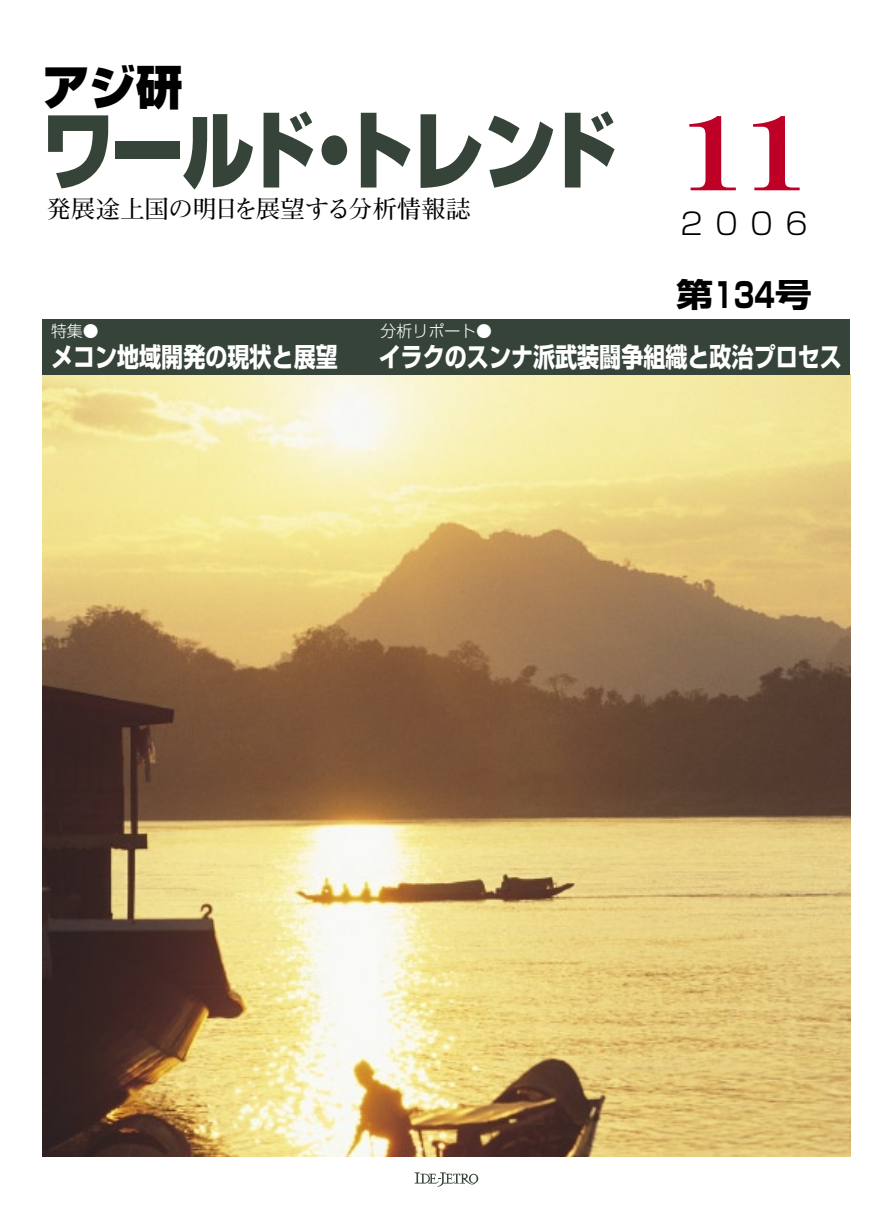
<style>
.page{position:relative;width:893px;height:1212px;background:#fff}
.page>*{position:absolute;margin:0;border:0;box-sizing:border-box;transform-origin:0 0}
.t1{font:106.35px "Midashi Min MA31";color:#be0027;scale:1.2 1}
.t2{font:900 85.05px "Shin Go";letter-spacing:-.045em;color:#354338;scale:.86 1}
.t3{font:900 46.8px "Shin Go";color:#000}
.t4{font:700 34.05px "Shin Go";color:#000;scale:.74 1}
.t5{font:300 29.7px "Shin Go";color:#000}
.t6{font:700 26.55px "Shin Go";color:#fff;scale:.83 1}
.t7{font:700 24.45px "Futo Min A101";color:#000}
.t8{font:300 15.9px "Shin Go";color:#fff}
.s1{font-size:32.7px}
</style>
<div class="page">
<img style="left:43px;top:374px;width:807px;height:783px">
<div style="left:43px;top:319px;width:807px;height:55px;background:#354338"></div>
<svg style="left:415px;top:1172px;width:63px;height:15px"></svg>
<p class="t3" style="left:43px;top:55px;width:142px">アジ研</p>
<p class="t2" style="left:42px;top:92px;width:671px">ワールド･トレンド</p>
<p class="t7" style="left:47px;top:193px;width:425px">発展途上国の明日を展望する分析情報誌</p>
<p class="t8" style="left:51px;top:321px;width:49px">特集●</p>
<p class="t8" style="left:381px;top:321px;width:113px">分析リポート●</p>
<p class="t1" style="left:680px;top:91px;width:108px">11</p>
<p class="t5" style="left:680px;top:204px;width:129px">2 0 0 6</p>
<p class="t4" style="left:676px;top:272px;width:185px"><span class="s1">第</span>134<span class="s1">号</span></p>
<p class="t6" style="left:51px;top:339px;width:347px">メコン地域開発の現状と展望</p>
<p class="t6" style="left:379px;top:339px;width:560px">イラクのスンナ派武装闘争組織と政治プロセス</p>
</div>
